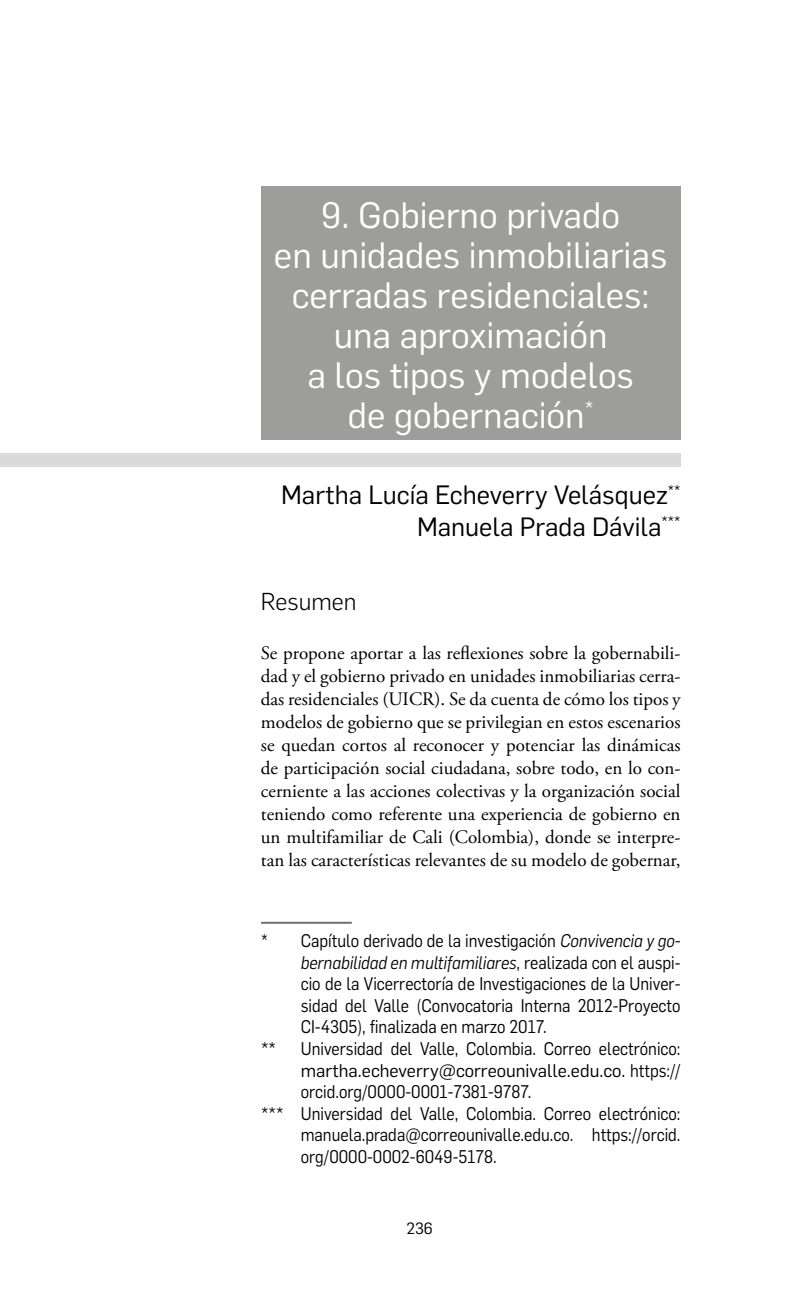
<style>
.page{position:relative;width:794px;height:1304px;background:#fff}
.page>*{position:absolute;margin:0;border:0;box-sizing:border-box;transform-origin:0 0}
.t1{font:36px/40px "Flama";color:#fff;text-align:center}
.t2{font:26px/31.2px "Flama";color:#000;text-align:right}
.t3{font:300 24px "Flama";color:#000}
.t4{font:19px/23px "Adobe Garamond Pro";color:#000;text-align:justify}
.t5{font:18px "Flama";color:#000;scale:.9 1}
.t6{font:18px "Flama";color:#000}
.t7{font:italic 18px "Flama";color:#000;scale:.9 1}
.t8{font:16px "Flama";color:#000}
.s1{font-style:italic}
.s2{font-style:normal}
</style>
<div class="page">
<div style="left:261px;top:187px;width:419px;height:253px;background:#9d9d9c"></div>
<div style="left:0;top:453px;width:680px;height:13px;background:#dadada"></div>
<hr style="left:261px;top:922px;width:91px;height:2px;background:#706f6f">
<h1 class="t1" style="left:274px;top:193px;width:395px">9. Gobierno privado<br>en unidades inmobiliarias cerradas residenciales: una aproximación<br>a los tipos y modelos<br>de gobernación<sup>*</sup></h1>
<h2 class="t2" style="left:281px;top:478px;width:401px">Martha Lucía Echeverry Velásquez<sup>**<br></sup>Manuela Prada Dávila<sup>***</sup></h2>
<p class="t3" style="left:261px;top:585px;width:97px">Resumen</p>
<p class="t4" style="left:261px;top:642px;width:421px">Se propone aportar a las reflexiones sobre la gobernabili&shy;dad y el gobierno privado en unidades inmobiliarias cerra&shy;das residenciales (UICR). Se da cuenta de cómo los tipos y modelos de gobierno que se privilegian en estos escenarios se quedan cortos al reconocer y potenciar las dinámicas de participación social ciudadana, sobre todo, en lo con&shy;cerniente a las acciones colectivas y la organización social teniendo como referente una experiencia de gobierno en un multifamiliar de Cali (Colombia), donde se interpre&shy;tan las características relevantes de su modelo de gobernar,</p>
<p class="t5" style="left:261px;top:928px;width:467px">* Capítulo derivado de la investigación <span class="s1">Convivencia y go-</span></p>
<p class="t7" style="left:301px;top:950px;width:423px">bernabilidad en multifamiliares<span class="s2">, realizada con el auspi-</span></p>
<p class="t5" style="left:301px;top:971px;width:423px">cio de la Vicerrectoría de Investigaciones de la Univer-</p>
<p class="t5" style="left:301px;top:993px;width:423px">sidad del Valle (Convocatoria Interna 2012-Proyecto</p>
<p class="t5" style="left:301px;top:1015px;width:275px">CI-4305), finalizada en marzo 2017.</p>
<p class="t6" style="left:261px;top:1036px;width:17px">**</p>
<p class="t5" style="left:301px;top:1036px;width:423px">Universidad del Valle, Colombia. Correo electrónico:</p>
<p class="t6" style="left:301px;top:1058px;width:381px">martha.echeverry@correounivalle.edu.co. https://</p>
<p class="t5" style="left:301px;top:1079px;width:258px">orcid.org/0000-0001-7381-9787.</p>
<p class="t6" style="left:261px;top:1101px;width:421px">*** Universidad del Valle, Colombia. Correo electrónico:</p>
<p class="t5" style="left:301px;top:1123px;width:423px">manuela.prada@correounivalle.edu.co. https://orcid.</p>
<p class="t5" style="left:301px;top:1144px;width:219px">org/0000-0002-6049-5178.</p>
<p class="t8" style="left:406px;top:1217px;width:28px">236</p>
</div>
